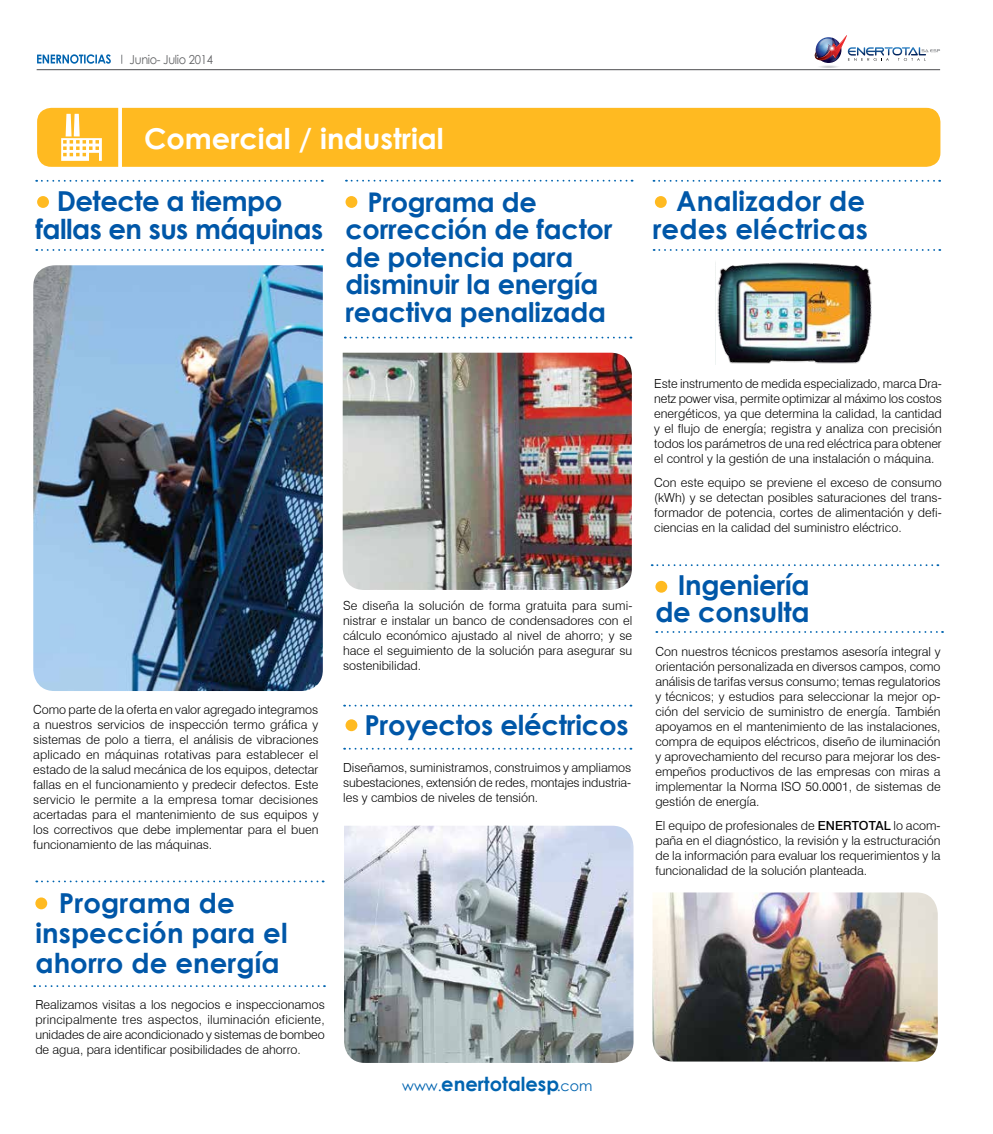
<style>
.page{position:relative;width:993px;height:1134px;background:#fff}
.page>*{position:absolute;margin:0;border:0;box-sizing:border-box;transform-origin:0 0}
.t1{font:700 28.75px "Century Gothic";color:#fff}
.t2{font:700 27.5px/30px "Century Gothic";letter-spacing:-.01em;color:#0057a8}
.t3{font:700 27.12px/27.5px "Century Gothic";letter-spacing:-.01em;color:#0057a8}
.t4{font:700 19.38px "Century Gothic";color:#0064b0}
.t5{font:300 12.5px/15px "Swiss 721 BT";color:#000;text-align:justify}
.t6{font:12.38px "Century Gothic";letter-spacing:-.025em;color:#616264;scale:.91 1}
.s1{font-weight:400;font-size:14.25px}
.s2{font-weight:500}
</style>
<div class="page">
<hr style="left:37px;top:69px;width:902px;height:1px;background:#4d4d4f">
<img style="left:814px;top:35px;width:125px;height:33px">
<svg style="left:37px;top:54px;width:74px;height:10px"></svg>
<svg style="left:34px;top:985px;width:291px;height:2px"></svg>
<svg style="left:345px;top:337px;width:286px;height:1px"></svg>
<svg style="left:344px;top:748px;width:287px;height:2px"></svg>
<svg style="left:653px;top:249px;width:286px;height:2px"></svg>
<svg style="left:656px;top:631px;width:286px;height:2px"></svg>
<img style="left:33px;top:265px;width:290px;height:426px">
<img style="left:342px;top:353px;width:289px;height:237px">
<svg style="left:36px;top:880px;width:287px;height:2px"></svg>
<svg style="left:346px;top:180px;width:286px;height:2px"></svg>
<svg style="left:653px;top:180px;width:286px;height:2px"></svg>
<svg style="left:651px;top:564px;width:287px;height:2px"></svg>
<svg style="left:344px;top:705px;width:287px;height:1px"></svg>
<img style="left:652px;top:892px;width:285px;height:169px">
<img style="left:344px;top:826px;width:289px;height:237px">
<svg style="left:36px;top:249px;width:287px;height:2px"></svg>
<svg style="left:36px;top:180px;width:287px;height:2px"></svg>
<div style="left:37px;top:108px;width:903px;height:59px;background:#ffba21;border-radius:14px"></div>
<svg style="left:118px;top:108px;width:4px;height:59px"></svg>
<svg style="left:61px;top:114px;width:41px;height:47px"></svg>
<div style="left:37px;top:196px;width:12px;height:12px;background:#ffba21;border-radius:50%"></div>
<div style="left:35px;top:897px;width:12px;height:12px;background:#ffba21;border-radius:50%"></div>
<div style="left:345px;top:196px;width:12px;height:12px;background:#ffba21;border-radius:50%"></div>
<div style="left:345px;top:719px;width:12px;height:12px;background:#ffba21;border-radius:50%"></div>
<div style="left:654px;top:196px;width:12px;height:12px;background:#ffba21;border-radius:50%"></div>
<div style="left:655px;top:581px;width:12px;height:12px;background:#ffba21;border-radius:50%"></div>
<img style="left:715px;top:262px;width:157px;height:103px">
<p class="t6" style="left:130px;top:52px;width:93px">Junio- Julio 2014</p>
<h1 class="t1" style="left:144px;top:120px;width:301px">Comercial / industrial</h1>
<h2 class="t2" style="left:35px;top:187px;width:289px;line-height:27.5px;text-indent:21px">Detecte a tiempo fallas en sus máquinas</h2>
<h3 class="t3" style="left:345px;top:187px;width:268px;text-indent:22px">Programa de corrección de factor de potencia para disminuir la energía reactiva penalizada</h3>
<p class="t5" style="left:33px;top:702px;width:287px">Como parte de la oferta en valor agregado integramos a nuestros servicios de inspección termo gráfica y sistemas de polo a tierra, el análisis de vibraciones aplicado en máquinas rotativas para establecer el estado de la salud mecánica de los equipos, detectar fallas en el funcionamiento y predecir defectos. Este servicio le permite a la empresa tomar decisiones acertadas para el mantenimiento de sus equipos y los correctivos que debe implementar para el buen funcionamiento de las máquinas.</p>
<h2 class="t2" style="left:35px;top:887px;width:254px;text-indent:24px">Programa de inspección para el ahorro de energía</h2>
<p class="t5" style="left:35px;top:996px;width:291px">Realizamos visitas a los negocios e inspeccionamos principalmente tres aspectos, iluminación eficiente, unidades de aire acondicionado y sistemas de bombeo de agua, para identificar posibilidades de ahorro.</p>
<p class="t5" style="left:343px;top:598px;width:291px">Se diseña la solución de forma gratuita para sumi&shy;nistrar e instalar un banco de condensadores con el cálculo económico ajustado al nivel de ahorro; y se hace el seguimiento de la solución para asegurar su sostenibilidad.</p>
<h2 class="t2" style="left:364px;top:709px;width:265px">Proyectos eléctricos</h2>
<p class="t5" style="left:343px;top:760px;width:289px">Diseñamos, suministramos, construimos y ampliamos subestaciones, extensión de redes, montajes industria&shy;les y cambios de niveles de tensión.</p>
<h3 class="t4" style="left:402px;top:1072px;width:191px"><span class="s1">www.</span>enertotalesp<span class="s1">.com</span></h3>
<h2 class="t2" style="left:652px;top:187px;width:216px;line-height:27.5px;text-align:right">Analizador de redes eléctricas</h2>
<p class="t5" style="left:654px;top:376px;width:289px">Este instrumento de medida especializado, marca Dra&shy;netz power visa, permite optimizar al máximo los costos energéticos, ya que determina la calidad, la cantidad y el flujo de energía; registra y analiza con precisión todos los parámetros de una red eléctrica para obtener el control y la gestión de una instalación o máquina.</p>
<p class="t5" style="left:654px;top:475px;width:289px">Con este equipo se previene el exceso de consumo (kWh) y se detectan posibles saturaciones del trans&shy;formador de potencia, cortes de alimentación y defi&shy;ciencias en la calidad del suministro eléctrico.</p>
<h2 class="t2" style="left:655px;top:572px;width:156px;line-height:26.2px;text-align:right">Ingeniería de consulta</h2>
<p class="t5" style="left:655px;top:644px;width:287px">Con nuestros técnicos prestamos asesoría integral y orientación personalizada en diversos campos, como análisis de tarifas versus consumo; temas regulatorios y técnicos; y estudios para seleccionar la mejor op&shy;ción del servicio de suministro de energía. También apoyamos en el mantenimiento de las instalaciones, compra de equipos eléctricos, diseño de iluminación y aprovechamiento del recurso para mejorar los des&shy;empeños productivos de las empresas con miras a implementar la Norma ISO 50.0001, de sistemas de gestión de energía.</p>
<p class="t5" style="left:655px;top:818px;width:286px">El equipo de profesionales de <span class="s2">ENERTOTAL</span> lo acom&shy;paña en el diagnóstico, la revisión y la estructuración de la información para evaluar los requerimientos y la funcionalidad de la solución planteada.</p>
</div>
